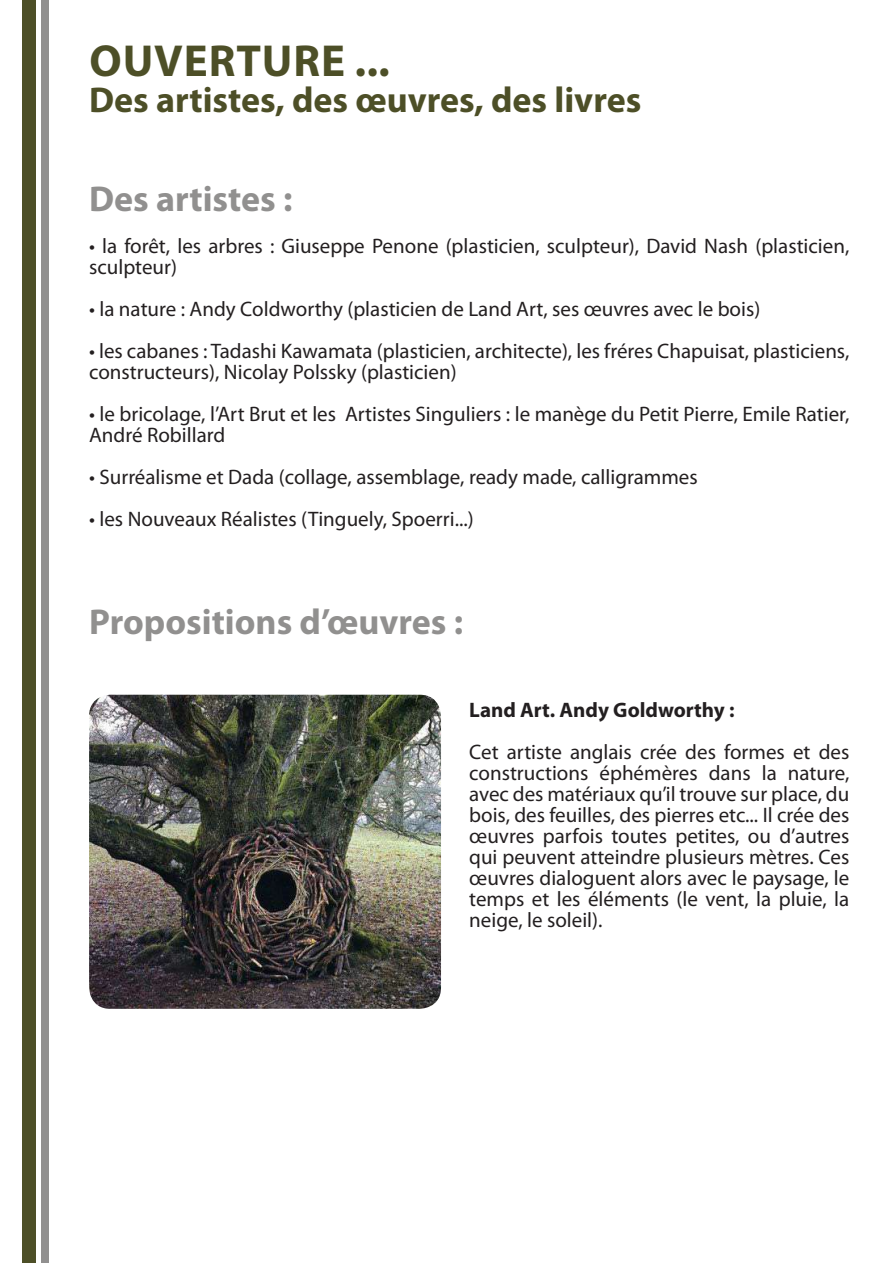
<style>
.page{position:relative;width:893px;height:1263px;background:#fff}
.page>*{position:absolute;margin:0;border:0;box-sizing:border-box;transform-origin:0 0}
.t1{font:700 45px "Myriad Pro";letter-spacing:.02em;color:#4d4f27}
.t2{font:700 36px "Myriad Pro";color:#91908f}
.t3{font:700 36px "Myriad Pro";color:#4d4f27}
.t4{font:21px/21px "Myriad Pro";color:#231f20}
.t5{font:700 21px "Myriad Pro";color:#231f20}
</style>
<div class="page">
<div style="left:22px;top:0;width:14px;height:1263px;background:#4d4f27"></div>
<div style="left:41px;top:0;width:8px;height:1263px;background:#91908f"></div>
<img style="left:89px;top:695px;width:352px;height:314px">
<h1 class="t1" style="left:90px;top:32px;width:302px">OUVERTURE ...</h1>
<h2 class="t3" style="left:89px;top:77px;width:554px">Des artistes, des œuvres, des livres</h2>
<h2 class="t2" style="left:89px;top:175px;width:205px">Des artistes :</h2>
<p class="t4" style="left:89px;top:235px;width:762px">• la forêt, les arbres : Giuseppe Penone (plasticien, sculpteur), David Nash (plasticien, sculpteur)</p>
<p class="t4" style="left:89px;top:298px;width:673px">• la nature : Andy Coldworthy (plasticien de Land Art, ses œuvres avec le bois)</p>
<p class="t4" style="left:89px;top:340px;width:762px">• les cabanes : Tadashi Kawamata (plasticien, architecte), les fréres Chapuisat, plasticiens, constructeurs), Nicolay Polssky (plasticien)</p>
<p class="t4" style="left:89px;top:403px;width:762px">• le bricolage, l’Art Brut et les Artistes Singuliers : le manège du Petit Pierre, Emile Ratier,<br>André Robillard</p>
<p class="t4" style="left:89px;top:466px;width:610px">• Surréalisme et Dada (collage, assemblage, ready made, calligrammes</p>
<p class="t4" style="left:89px;top:508px;width:386px">• les Nouveaux Réalistes (Tinguely, Spoerri...)</p>
<h2 class="t2" style="left:89px;top:598px;width:376px">Propositions d’œuvres :</h2>
<p class="t5" style="left:469px;top:696px;width:267px">Land Art. Andy Goldworthy :</p>
<p class="t4" style="left:469px;top:741px;width:382px;text-align:justify">Cet artiste anglais crée des formes et des constructions éphémères dans la nature, avec des matériaux qu’il trouve sur place, du bois, des feuilles, des pierres etc... Il crée des œuvres parfois toutes petites, ou d’autres qui peuvent atteindre plusieurs mètres. Ces œuvres dialoguent alors avec le paysage, le temps et les éléments (le vent, la pluie, la neige, le soleil).</p>
</div>
